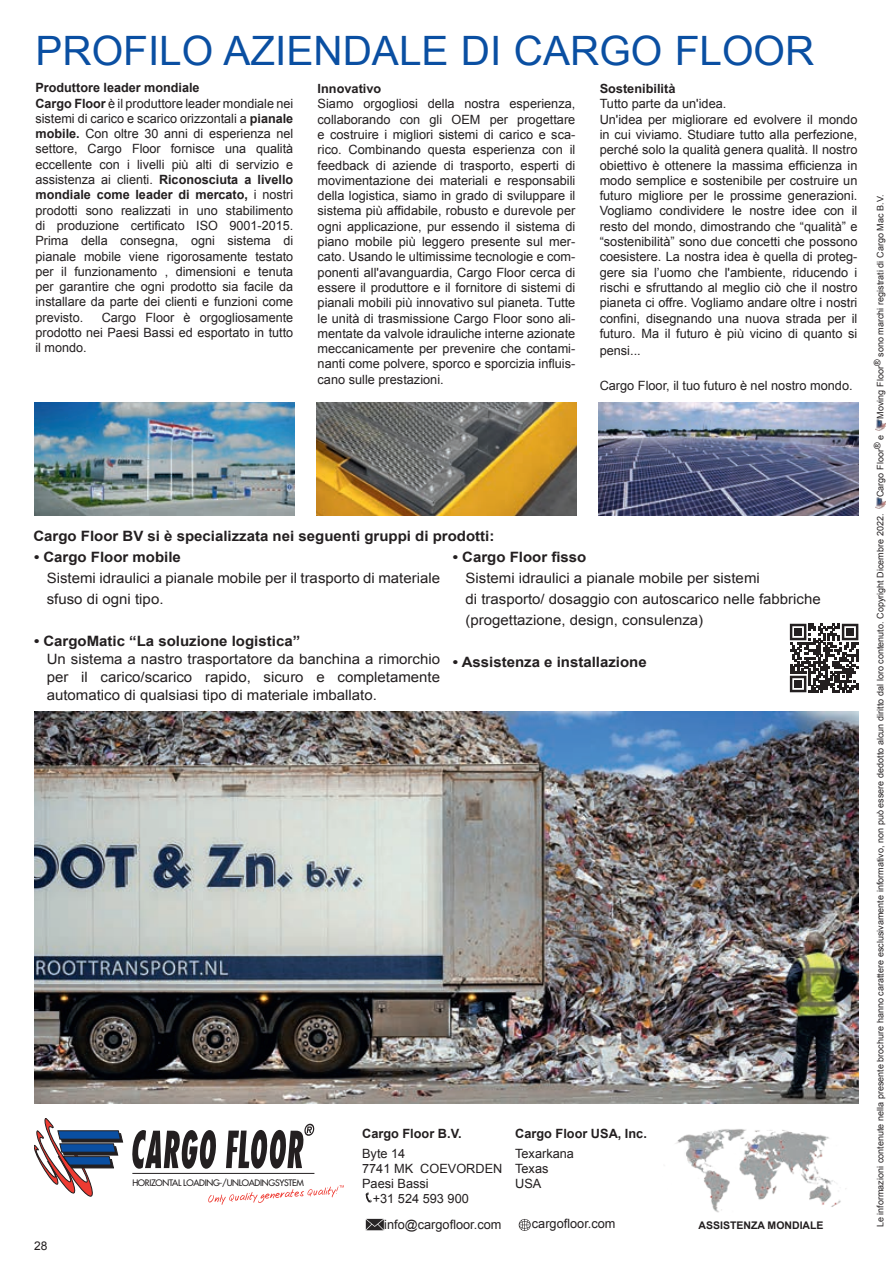
<style>
.page{position:relative;width:893px;height:1263px;background:#fff}
.page>*{position:absolute;margin:0;border:0;box-sizing:border-box;transform-origin:0 0}
.t1{font:40.5px "Arial";color:#0a4fa2}
.t2{font:14.25px/21px "Arial";color:#231f20;scale:1.05 1}
.t3{font:700 14.25px "Arial";color:#231f20;scale:1.05 1}
.t4{font:12.75px/15.3px "Arial";color:#231f20}
.t5{font:700 12.75px "Arial";color:#231f20}
.t6{font:700 12.75px "Arial";color:#231f20}
.t7{font:12px "Arial";color:#231f20}
.t8{font:700 10.5px "Arial";color:#231f20}
.t9{font:9px "Arial";color:#231f20}
.t10{font:8.7px "Futura";letter-spacing:-.035em;color:#231f20}
.s1{font-weight:700}
</style>
<div class="page">
<svg style="left:790px;top:624px;width:68px;height:68px"></svg>
<div style="left:795px;top:628px;width:7px;height:7px;background:#231f20"></div>
<div style="left:847px;top:628px;width:7px;height:7px;background:#231f20"></div>
<div style="left:795px;top:680px;width:7px;height:7px;background:#231f20"></div>
<svg style="left:875px;top:497px;width:10px;height:12px"></svg>
<svg style="left:875px;top:419px;width:10px;height:12px"></svg>
<img style="left:34px;top:402px;width:261px;height:113px">
<img style="left:316px;top:402px;width:261px;height:113px">
<img style="left:34px;top:712px;width:825px;height:391px">
<img style="left:598px;top:402px;width:261px;height:113px">
<img style="left:675px;top:1129px;width:171px;height:84px">
<svg style="left:132px;top:1130px;width:84px;height:39px"></svg>
<svg style="left:226px;top:1124px;width:89px;height:44px"></svg>
<svg style="left:34px;top:1118px;width:89px;height:79px"></svg>
<hr style="left:132px;top:1173px;width:182px;height:1px;background:#231f20">
<svg style="left:208px;top:1185px;width:136px;height:20px"></svg>
<svg style="left:519px;top:1219px;width:12px;height:12px"></svg>
<svg style="left:365px;top:1218px;width:19px;height:13px"></svg>
<svg style="left:365px;top:1192px;width:7px;height:10px"></svg>
<h1 class="t1" style="left:36px;top:24px;width:780px">PROFILO AZIENDALE DI CARGO FLOOR</h1>
<p class="t4" style="left:36px;top:80px;width:259px"><span class="s1">Produttore leader mondiale<br>Cargo Floor</span> è il produttore leader mondiale nei sistemi di carico e scarico orizzontali a <span class="s1">pianale mobile.</span> Con oltre 30 anni di esperienza nel settore, Cargo Floor fornisce una qualità eccellente con i livelli più alti di servizio e assistenza ai clienti. <span class="s1">Riconosciuta a livello mondiale come leader di mercato,</span> i nostri prodotti sono realizzati in uno stabilimento di produzione certificato ISO 9001-2015.<br>Prima della consegna, ogni sistema di pianale mobile viene rigorosamente testato per il funzionamento , dimensioni e tenuta per garantire che ogni prodotto sia facile da installare da parte dei clienti e funzioni come previsto.</p>
<p class="t6" style="left:600px;top:81px;width:77px">Sostenibilità</p>
<p class="t4" style="left:600px;top:96px;width:259px">Tutto parte da un'idea.<br>Un'idea per migliorare ed evolvere il mondo in cui viviamo. Studiare tutto alla perfezione, perché solo la qualità genera qualità. Il nostro obiettivo è ottenere la massima efficienza in modo semplice e sostenibile per costruire un futuro migliore per le prossime generazioni.<br>Vogliamo condividere le nostre idee con il resto del mondo, dimostrando che “qualità” e “sostenibilità” sono due concetti che possono coesistere. La nostra idea è quella di proteg&shy;gere sia l’uomo che l'ambiente, riducendo i rischi e sfruttando al meglio ciò che il nostro pianeta ci offre. Vogliamo andare oltre i nostri confini, disegnando una nuova strada per il futuro. Ma il futuro è più vicino di quanto si</p>
<p class="t4" style="left:600px;top:343px;width:43px">pensi...</p>
<p class="t4" style="left:600px;top:378px;width:255px">Cargo Floor, il tuo futuro è nel nostro mondo.</p>
<p class="t6" style="left:318px;top:81px;width:65px">Innovativo</p>
<p class="t4" style="left:318px;top:96px;width:259px;text-align:justify">Siamo orgogliosi della nostra esperienza, collaborando con gli OEM per progettare e costruire i migliori sistemi di carico e sca&shy;rico. Combinando questa esperienza con il feedback di aziende di trasporto, esperti di movimentazione dei materiali e responsabili della logistica, siamo in grado di sviluppare il sistema più affidabile, robusto e durevole per ogni applicazione, pur essendo il sistema di piano mobile più leggero presente sul mer&shy;cato. Usando le ultimissime tecnologie e com&shy;ponenti all'avanguardia, Cargo Floor cerca di essere il produttore e il fornitore di sistemi di pianali mobili più innovativo sul pianeta. Tutte le unità di trasmissione Cargo Floor sono ali&shy;mentate da valvole idrauliche interne azionate meccanicamente per prevenire che contami&shy;nanti come polvere, sporco e sporcizia influis&shy;cano sulle prestazioni.</p>
<p class="t4" style="left:36px;top:310px;width:259px;text-align:justify;text-indent:66px">Cargo Floor è orgogliosamente prodotto nei Paesi Bassi ed esportato in tutto il mondo.</p>
<p class="t3" style="left:33px;top:526px;width:440px">Cargo Floor BV si è specializzata nei seguenti gruppi di prodotti:</p>
<p class="t3" style="left:34px;top:547px;width:141px">• Cargo Floor mobile</p>
<p class="t2" style="left:47px;top:567px;width:376px">Sistemi idraulici a pianale mobile per il trasporto di materiale sfuso di ogni tipo.</p>
<p class="t3" style="left:34px;top:631px;width:255px">• CargoMatic “La soluzione logistica”</p>
<p class="t2" style="left:47px;top:650px;width:376px;line-height:18px;text-align:justify">Un sistema a nastro trasportatore da banchina a rimorchio per il carico/scarico rapido, sicuro e completamente automatico di qualsiasi tipo di materiale imballato.</p>
<p class="t3" style="left:453px;top:547px;width:129px">• Cargo Floor fisso</p>
<p class="t2" style="left:466px;top:567px;width:340px">Sistemi idraulici a pianale mobile per sistemi<br>di trasporto/ dosaggio con autoscarico nelle fabbriche (progettazione, design, consulenza)</p>
<p class="t3" style="left:453px;top:652px;width:186px">• Assistenza e installazione</p>
<p class="t7" style="left:34px;top:1238px;width:15px">28</p>
<p class="t10" style="left:132px;top:1177px;width:173px">HORIZONTAL LOADING-/UNLOADINGSYSTEM</p>
<p class="t5" style="left:362px;top:1125px;width:101px">Cargo Floor B.V.</p>
<p class="t4" style="left:362px;top:1145px;width:45px">Byte 14</p>
<p class="t4" style="left:362px;top:1160px;width:142px">7741 MK COEVORDEN</p>
<p class="t4" style="left:362px;top:1175px;width:68px">Paesi Bassi</p>
<p class="t4" style="left:373px;top:1190px;width:98px">+31 524 593 900</p>
<p class="t5" style="left:515px;top:1125px;width:133px">Cargo Floor USA, Inc.</p>
<p class="t4" style="left:515px;top:1146px;width:60px">Texarkana<br>Texas<br>USA</p>
<p class="t4" style="left:384px;top:1217px;width:119px">info@cargofloor.com</p>
<p class="t4" style="left:532px;top:1216px;width:85px">cargofloor.com</p>
<p class="t8" style="left:699px;top:1219px;width:127px">ASSISTENZA MONDIALE</p>
<p class="t9" style="left:874px;top:418px;width:225px;rotate:-90deg">Moving Floor® sono marchi registrati di Cargo Mac B.V.</p>
<p class="t9" style="left:874px;top:497px;width:64px;rotate:-90deg">Cargo Floor® e</p>
<p class="t9" style="left:874px;top:1227px;width:715px;rotate:-90deg">Le informazioni contenute nella presente brochure hanno carattere esclusivamente informativo, non può essere dedotto alcun diritto dal loro contenuto. Copyright Dicembre 2022.</p>
</div>
